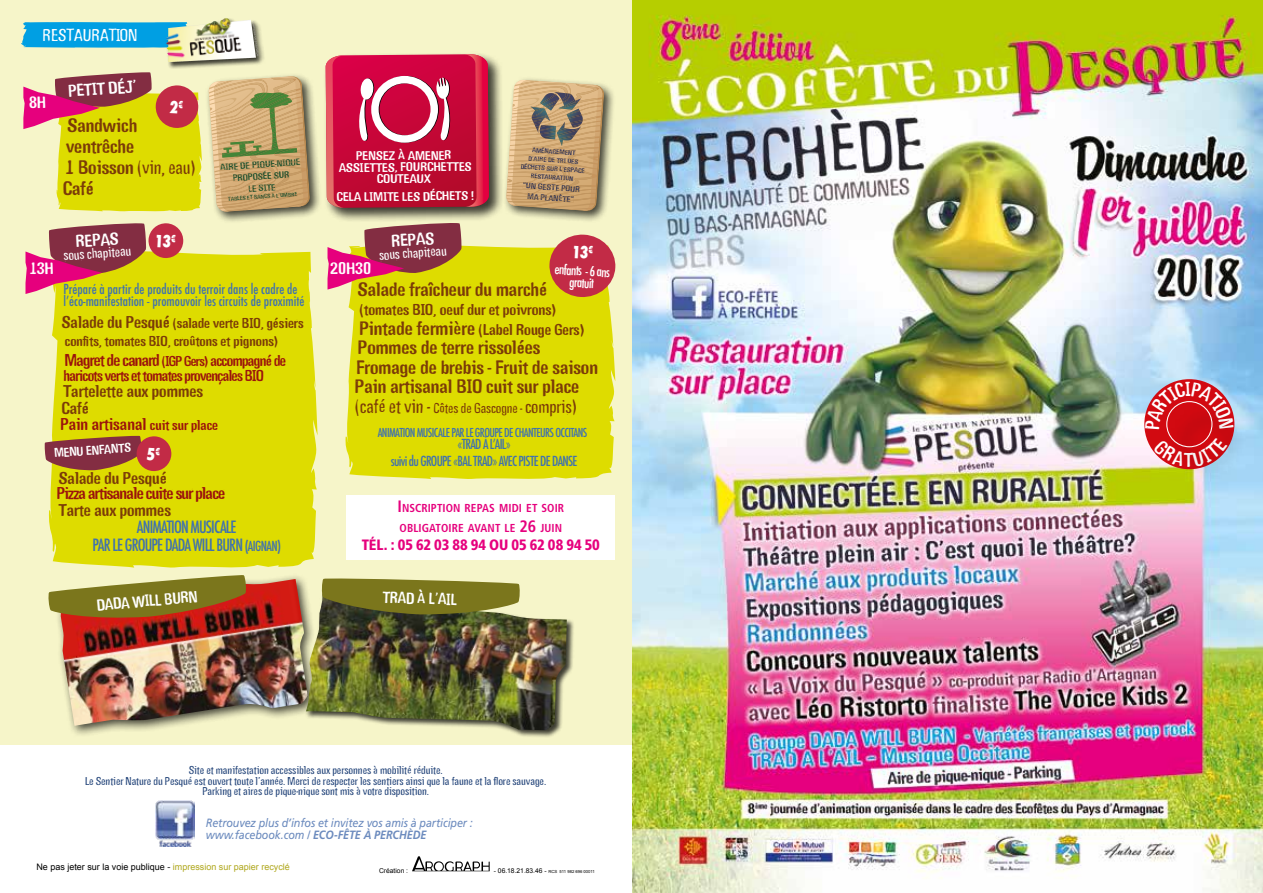
<style>
.page{position:relative;width:1263px;height:893px;background:#fff}
.page>*{position:absolute;margin:0;border:0;box-sizing:border-box;transform-origin:0 0}
.t1{font:700 20.4px/21px "Gagamond";letter-spacing:-.01em;color:#7b3b08;scale:.95 1}
.t2{font:700 18.15px "Gagamond";color:#fff;scale:.95 1}
.t3{font:700 18px/16.5px "Gagamond";letter-spacing:-.01em;color:#7b3b08;scale:.95 1}
.t4{font:700 18px "Gagamond";letter-spacing:-.05em;color:#9b130c;scale:.93 1}
.t5{font:700 18px "Gagamond";letter-spacing:-.05em;color:#9b130c;scale:.95 1}
.t6{font:18px "Gagamond";color:#fff}
.t7{font:700 17.25px "Gagamond";letter-spacing:-.01em;color:#fff;scale:.95 1}
.t8{font:700 17.1px "Gagamond";color:#fff;scale:.9 1}
.t9{font:700 16.5px/19.5px "Gagamond";letter-spacing:-.01em;color:#7b3b08;scale:.95 1}
.t10{font:500 condensed 16.5px/17.7px "Futura";letter-spacing:-.05em;color:#4072ae;text-align:center}
.t11{font:700 16.5px "Gagamond";letter-spacing:-.05em;color:#9b130c;scale:.91 1}
.t12{font:700 15px/18px "Gagamond";letter-spacing:-.01em;color:#7b3b08;scale:.95 1}
.t13{font:15px "Gagamond";letter-spacing:-.01em;color:#7b3b08;scale:.95 1}
.t14{font:900 condensed 15px "Frutiger";letter-spacing:-.005em;color:#e6007d}
.t15{font:15px "Gagamond";color:#fff;scale:.95 1}
.t16{font:500 condensed 13.5px/12px "Futura";color:#4072ae}
.t17{font:500 condensed 13.5px/16.2px "Futura";letter-spacing:-.05em;color:#4072ae;text-align:center}
.t18{font:500 condensed 13.5px/12px "Futura";color:#fff;text-align:center}
.t19{font:700 13.5px "Gagamond";color:#fff;scale:.95 1}
.t20{font:700 13.2px/11.6px "Gagamond";letter-spacing:-.01em;color:#fff;text-align:center}
.t21{font:12px/10.5px "Gagamond";letter-spacing:-.01em;color:#24457a;text-align:center}
.t22{font:italic 12px/12px "Frutiger";letter-spacing:-.01em;color:#6c8bbe;scale:.9 1}
.t23{font:500 condensed 12px "Futura";letter-spacing:-.05em;color:#4072ae}
.t24{font:700 condensed 11.55px/19.8px "Frutiger";letter-spacing:.005em;color:#e6007d}
.t25{font:700 9.9px "Gagamond";color:#1f4b2b}
.t26{font:700 9.9px "Gagamond";color:#1f4f2c}
.t27{font:9px "Arial";color:#000}
.t28{font:700 8.85px/10.6px "Gagamond";color:#2f314a;text-align:center}
.t29{font:700 7.2px/8.6px "Gagamond";color:#2f314e}
.t30{font:700 7.2px/8.6px "Gagamond";color:#2f314d}
.t31{font:6.75px "Arial";color:#000}
.t32{font:700 6.15px "Gagamond";color:#1f4a2b}
.t33{font:4.2px "Arial";color:#000}
.s1{font-weight:400}
.s2{color:#1f4d2c}
.s3{color:#1f4d2b}
.s4{color:#1f4c2b}
.s5{color:#1f502c}
.s6{color:#1e4f2c}
.s7{color:#204b2b}
.s8{color:#1f4b2b}
.s9{color:#204a2b}
.s10{color:#1f492a}
.s11{color:#20492a}
.s12{font-size:18px}
.s13{font-size:15px}
.s14{font-size:16.5px}
.s15{color:#9b130c}
.s16{font-size:15px;color:#9b130c}
.s17{font-size:13.5px}
.s18{color:#2f314f}
.s19{color:#2f3154}
.s20{color:#2f3155}
.s21{color:#2f314d}
.s22{color:#2f314c}
.s23{color:#2f314b}
.s24{color:#2f314e}
.s25{color:#2f3253}
.s26{color:#2f3152}
.s27{color:#2f3252}
.s28{font-size:20.4px}
.s29{font-size:19.5px}
.s30{font-weight:700}
.s31{color:#afa71c}
.s32{font-size:6.75px}
</style>
<div class="page">
<div style="left:0;top:0;width:631px;height:744px;background:#f6f5c9"></div>
<svg style="left:412px;top:856px;width:78px;height:15px"></svg>
<img style="left:632px;top:0;width:631px;height:893px">
<svg style="left:21px;top:22px;width:144px;height:26px;background:#0ca3e1"></svg>
<div style="left:165px;top:17px;width:101px;height:52px;background:#000;opacity:.75"></div>
<img style="left:166px;top:18px;width:59px;height:44px">
<div style="left:48px;top:251px;width:270px;height:317px;background:#dedc00"></div>
<div style="left:205px;top:73px;width:117px;height:151px;background:#000;opacity:.75"></div>
<div style="left:323px;top:52px;width:181px;height:171px;background:#000;opacity:.75"></div>
<svg style="left:326px;top:54px;width:163px;height:154px;background:#cb234c"></svg>
<div style="left:503px;top:76px;width:113px;height:147px;background:#000;opacity:.75"></div>
<svg style="left:506px;top:80px;width:98px;height:131px;background:#c2a378"></svg>
<div style="left:347px;top:496px;width:268px;height:64px;background:#fff"></div>
<div style="left:345px;top:245px;width:270px;height:234px;background:#dedc00"></div>
<svg style="left:327px;top:221px;width:135px;height:69px"></svg>
<img style="left:156px;top:800px;width:38px;height:46px">
<div style="left:55px;top:574px;width:264px;height:164px;background:#000;opacity:.75"></div>
<img style="left:61px;top:579px;width:247px;height:147px">
<div style="left:305px;top:592px;width:269px;height:146px;background:#000;opacity:.75"></div>
<img style="left:306px;top:593px;width:261px;height:137px">
<svg style="left:48px;top:574px;width:199px;height:46px"></svg>
<div style="left:1144px;top:379px;width:90px;height:90px;background:#d20a11;border-radius:50%"></div>
<div style="left:1170px;top:405px;width:75px;height:75px;background:#000;opacity:.75"></div>
<svg style="left:321px;top:578px;width:199px;height:36px;background:#817e2f"></svg>
<svg style="left:23px;top:72px;width:179px;height:140px"></svg>
<svg style="left:26px;top:223px;width:158px;height:71px;background:#c17647"></svg>
<svg style="left:208px;top:76px;width:102px;height:136px;background:#c6aa76"></svg>
<svg style="left:44px;top:434px;width:128px;height:38px;background:#a95d37"></svg>
<svg style="left:549px;top:234px;width:67px;height:64px;background:#cc5a51"></svg>
<svg style="left:1153px;top:437px;width:74px;height:30px"></svg>
<svg style="left:1145px;top:382px;width:89px;height:48px"></svg>
<h3 class="t6" style="left:43px;top:26px;width:97px">RESTAURATION</h3>
<h3 class="t7" style="left:29px;top:93px;width:19px">8H</h3>
<h2 class="t2" style="left:68px;top:81px;width:74px;rotate:-4deg">PETIT DÉJ’</h2>
<h1 class="t1" style="left:63px;top:115px;width:141px">Sandwich ventrêche<br>1 Boisson <span class="s1">(vin, eau)<br></span>Café</h1>
<h3 class="t7" style="left:29px;top:259px;width:28px">13H</h3>
<h2 class="t2" style="left:75px;top:232px;width:47px;rotate:-4deg">REPAS</h2>
<p class="t15" style="left:63px;top:247px;width:73px;rotate:-4deg">sous chapiteau</p>
<p class="t25" style="left:220px;top:162px;width:82px;rotate:-4deg"><span class="s2">AI</span><span class="s3">RE D</span> <span class="s4">PIQU</span>E-NIQ<span class="s5">UE</span></p>
<p class="t25" style="left:232px;top:173px;width:58px;rotate:-4deg"><span class="s3">P</span><span class="s4">RO</span>POSÉ<span class="s5">E S</span><span class="s6">UR</span></p>
<p class="t26" style="left:248px;top:184px;width:29px;rotate:-4deg"><span class="s5">L</span><span class="s6">E</span> <span class="s7">S</span>ITE</p>
<p class="t32" style="left:228px;top:196px;width:71px;rotate:-4deg"><span class="s8">TABL</span><span class="s7">ES ET</span> <span class="s9">BANC</span>S À L’OM<span class="s10">BR</span><span class="s11">E</span></p>
<p class="t16" style="left:63px;top:283px;width:243px">Préparé à partir de produits du terroir dans le cadre de l’éco-manifestation - promouvoir les circuits de proximité</p>
<p class="t12" style="left:62px;top:314px;width:256px"><span class="s12">Salade du Pesqué</span> (salade verte BIO, gésiers confits, tomates BIO, croûtons et pignons)</p>
<h3 class="t4" style="left:65px;top:350px;width:239px">Magret de canard <span class="s13">(IGP Gers)</span> <span class="s14">accompagné de</span></h3>
<h3 class="t11" style="left:63px;top:367px;width:222px">haricots verts et tomates provençales BIO</h3>
<h3 class="t3" style="left:60px;top:383px;width:168px">Tartelette aux pommes<br>Café<br><span class="s15">Pain artisanal</span> <span class="s16">cuit sur place</span></h3>
<h3 class="t3" style="left:59px;top:470px;width:115px">Salade du Pesqué</h3>
<h3 class="t5" style="left:57px;top:484px;width:179px">Pizza artisanale cuite sur place</h3>
<h3 class="t3" style="left:59px;top:501px;width:120px">Tarte aux pommes</h3>
<h3 class="t10" style="left:92px;top:518px;width:190px">ANIMATION MUSICALE<br>PAR LE GROUPE DADA WILL BURN <span class="s17">(AIGNAN)</span></h3>
<p class="t19" style="left:54px;top:446px;width:82px;rotate:-4deg">MENU ENFANTS</p>
<h3 class="t8" style="left:96px;top:596px;width:114px;rotate:-5deg">DADA WILL BURN</h3>
<p class="t20" style="left:339px;top:150px;width:134px">PENSEZ À AMENER<br>ASSIETTES, FOURCHETTES<br>COUTEAUX</p>
<p class="t29" style="left:533px;top:146px;width:45px;rotate:4deg"><span class="s18">AM</span>ÉNAGEM<span class="s19">ENT </span><span class="s20">’</span></p>
<p class="t29" style="left:563px;top:157px;width:24px;text-indent:-35px;rotate:4deg">D AIRE <span class="s21">DE TRI</span> <span class="s22">DES<br>’ S</span><span class="s23">PACE</span></p>
<p class="t30" style="left:532px;top:163px;width:44px;text-indent:-11px;rotate:4deg"><span class="s24">DÉCH</span>ETS SUR <span class="s22">L E<br></span>RE<span class="s25">STAU</span><span class="s23">RA</span><span class="s26">TI</span><span class="s27">ON</span></p>
<p class="t28" style="left:523px;top:180px;width:59px;rotate:4deg"><span class="s21">“</span><span class="s22">UN</span> <span class="s23">GESTE</span> POUR<br><span class="s23">MA</span> PLANÈTE<span class="s18">“</span></p>
<p class="t20" style="left:337px;top:191px;width:139px">CELA LIMITE LES DÉCHETS !</p>
<h2 class="t2" style="left:391px;top:232px;width:47px;rotate:-4deg">REPAS</h2>
<p class="t15" style="left:379px;top:247px;width:73px;rotate:-4deg">sous chapiteau</p>
<h3 class="t7" style="left:330px;top:259px;width:45px">20H30</h3>
<p class="t18" style="left:555px;top:263px;width:57px;rotate:3deg">enfants - 6 ans gratuit</p>
<h1 class="t1" style="left:358px;top:279px;width:201px">Salade fraîcheur du marché</h1>
<h3 class="t9" style="left:359px;top:300px;width:238px">(tomates BIO, oeuf dur et poivrons)<br><span class="s28">Pintade fermière</span> (Label Rouge Gers)</h3>
<h1 class="t1" style="left:355px;top:338px;width:258px;line-height:19.5px">Pommes de terre rissolées<br>Fromage de brebis - Fruit de saison<br>Pain artisanal BIO cuit sur place</h1>
<p class="t13" style="left:355px;top:400px;width:235px"><span class="s28">(café et vin -</span> Côtes de Gascogne - <span class="s29">compris</span><span class="s28">)</span></p>
<p class="t23" style="left:378px;top:425px;width:211px">ANIMATION MUSICALE PAR LE GROUPE DE CHANTEURS OCCITANS</p>
<p class="t17" style="left:391px;top:436px;width:188px">«TRAD À L’AIL»<br>suivi du GROUPE «BAL TRAD» AVEC PISTE DE DANSE</p>
<p class="t24" style="left:397px;top:499px;width:168px"><span class="s14">I</span>NSCRIPTION REPAS MIDI ET SOIR<br>OBLIGATOIRE AVANT LE <span class="s14">26</span> JUIN</p>
<p class="t14" style="left:362px;top:536px;width:240px">TÉL. : 05 62 03 88 94 OU 05 62 08 94 50</p>
<h3 class="t8" style="left:383px;top:589px;width:84px;rotate:1deg">TRAD À L’AIL</h3>
<p class="t21" style="left:85px;top:765px;width:463px">Site et manifestation accessibles aux personnes à mobilité réduite.<br>Le Sentier Nature du Pesqué est ouvert toute l’année. Merci de respecter les sentiers ainsi que la faune et la flore sauvage.<br>Parking et aires de pique-nique sont mis à votre disposition.</p>
<p class="t22" style="left:206px;top:817px;width:298px">Retrouvez plus d’infos et invitez vos amis à participer : www.facebook.com / <span class="s30">ECO-FÊTE À PERCHÈDE</span></p>
<p class="t27" style="left:36px;top:861px;width:255px">Ne pas jeter sur la voie publique - <span class="s31">impression sur papier recyclé</span></p>
<p class="t31" style="left:379px;top:866px;width:31px">Création :</p>
<p class="t33" style="left:494px;top:868px;width:103px"><span class="s32">- 06.18.21.83.46 -</span> RCS 511 982 696 00011</p>
</div>
